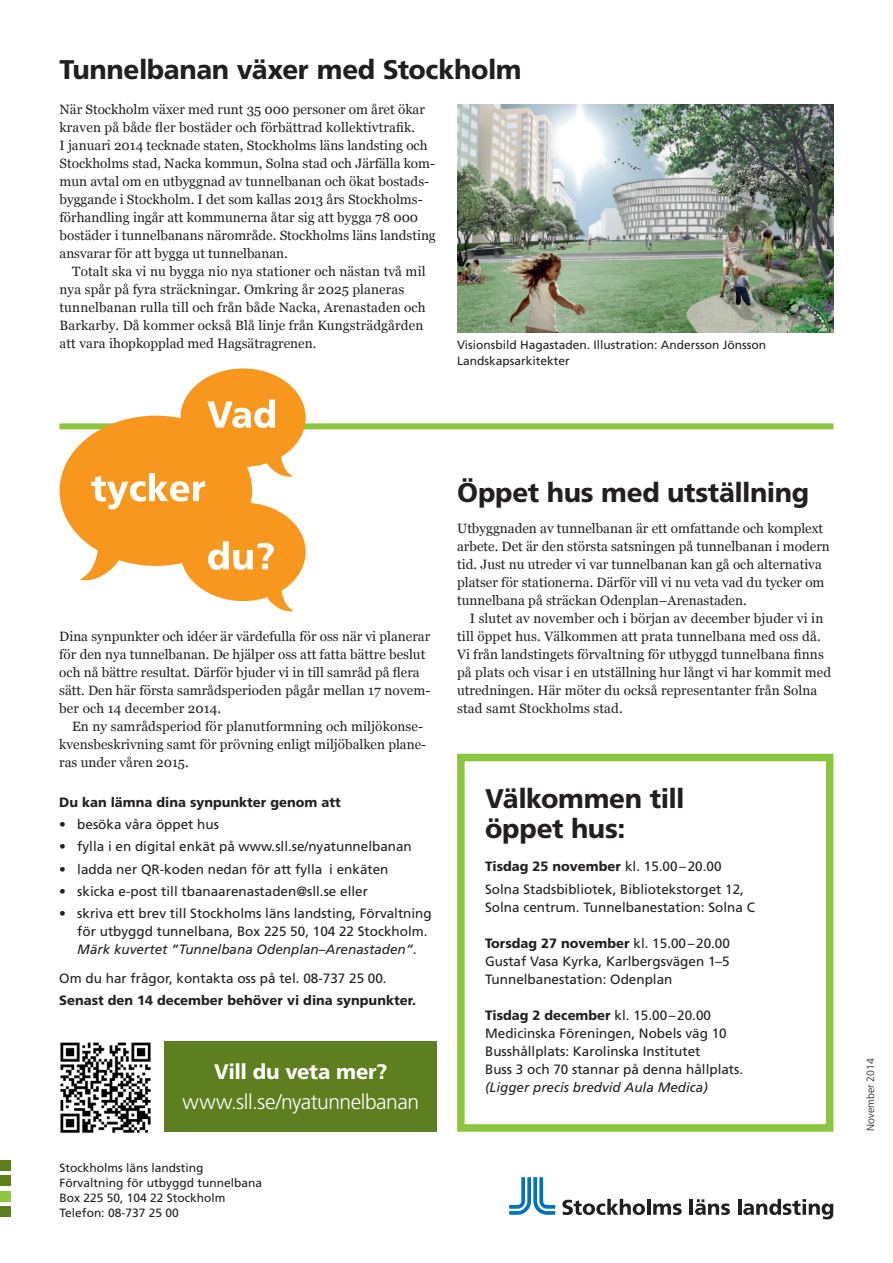
<style>
.page{position:relative;width:893px;height:1263px;background:#fff}
.page>*{position:absolute;margin:0;border:0;box-sizing:border-box;transform-origin:0 0}
.t1{font:800 27px/30px "Frutiger SLLOTF";letter-spacing:-.015em;color:#231f20}
.t2{font:300 21px "Frutiger SLLOTF";letter-spacing:-.025em;color:#fff}
.t3{font:800 21px "Frutiger SLLOTF";letter-spacing:-.015em;color:#fff}
.t4{font:13.5px/18px "Georgia";color:#231f20}
.t5{font:13.5px/18px "Frutiger SLLOTF";color:#231f20}
.t6{font:800 13.5px "Frutiger SLLOTF";color:#231f20}
.t7{font:12px/16.5px "Frutiger SLLOTF";color:#231f20}
.t8{font:300 10.5px "Frutiger SLLOTF";color:#231f20}
.s1{font-style:italic}
.s2{font-weight:800}
</style>
<div class="page">
<div style="left:457px;top:754px;width:376px;height:378px;border:8px solid #8bc63e"></div>
<div style="left:0;top:1160px;width:10px;height:11px;background:#5d7f1f"></div>
<div style="left:0;top:1176px;width:10px;height:10px;background:#5d7f1f"></div>
<div style="left:0;top:1191px;width:10px;height:10px;background:#8bc63e"></div>
<div style="left:0;top:1206px;width:10px;height:10px;background:#5d7f1f"></div>
<div style="left:59px;top:423px;width:774px;height:6px;background:#8bc63e"></div>
<div style="left:165px;top:1041px;width:272px;height:91px;background:#5d7f1f"></div>
<img style="left:60px;top:1042px;width:91px;height:91px">
<svg style="left:509px;top:1177px;width:46px;height:38px"></svg>
<svg style="left:562px;top:1199px;width:83px;height:16px"></svg>
<hr style="left:647px;top:1199px;width:3px;height:16px;background:#231f20">
<svg style="left:653px;top:1203px;width:29px;height:12px"></svg>
<hr style="left:690px;top:1199px;width:3px;height:16px;background:#231f20">
<svg style="left:695px;top:1199px;width:35px;height:16px"></svg>
<hr style="left:738px;top:1199px;width:3px;height:16px;background:#231f20">
<svg style="left:743px;top:1199px;width:90px;height:20px"></svg>
<div style="left:180px;top:368px;width:126px;height:99px;background:#f7971d;border-radius:50%"></div>
<div style="left:60px;top:416px;width:192px;height:150px;background:#f7971d;border-radius:50%"></div>
<div style="left:180px;top:503px;width:126px;height:98px;background:#f7971d;border-radius:50%"></div>
<svg style="left:267px;top:448px;width:26px;height:29px"></svg>
<svg style="left:267px;top:582px;width:27px;height:30px"></svg>
<svg style="left:80px;top:537px;width:39px;height:44px"></svg>
<svg style="left:207px;top:399px;width:68px;height:29px"></svg>
<svg style="left:91px;top:473px;width:114px;height:36px"></svg>
<svg style="left:208px;top:541px;width:66px;height:29px"></svg>
<img style="left:457px;top:104px;width:376px;height:228px">
<h1 class="t1" style="left:59px;top:55px;width:464px">Tunnelbanan växer med Stockholm</h1>
<p class="t4" style="left:60px;top:101px;width:378px">När Stockholm växer med runt 35 000 personer om året ökar kraven på både fler bostäder och förbättrad kollektivtrafik.<br>I januari 2014 tecknade staten, Stockholms läns landsting och Stockholms stad, Nacka kommun, Solna stad och Järfälla kom&shy;mun avtal om en utbyggnad av tunnelbanan och ökat bostads&shy;byggande i Stockholm. I det som kallas 2013 års Stockholms&shy;förhandling ingår att kommunerna åtar sig att bygga 78 000 bostäder i tunnelbanans närområde. Stockholms läns landsting ansvarar för att bygga ut tunnelbanan.</p>
<p class="t4" style="left:60px;top:263px;width:368px;text-indent:13px">Totalt ska vi nu bygga nio nya stationer och nästan två mil nya spår på fyra sträckningar. Omkring år 2025 planeras tunnelbanan rulla till och från både Nacka, Arenastaden och Barkarby. Då kommer också Blå linje från Kungsträdgården att vara ihopkopplad med Hagsätragrenen.</p>
<p class="t7" style="left:457px;top:336px;width:311px">Visionsbild Hagastaden. Illustration: Andersson Jönsson<br>Landskapsarkitekter</p>
<p class="t4" style="left:59px;top:627px;width:373px">Dina synpunkter och idéer är värdefulla för oss när vi planerar för den nya tunnelbanan. De hjälper oss att fatta bättre beslut och nå bättre resultat. Därför bjuder vi in till samråd på flera sätt. Den här första samrådsperioden pågår mellan 17 novem&shy;ber och 14 december 2014.</p>
<p class="t4" style="left:59px;top:717px;width:368px;text-indent:13px">En ny samrådsperiod för planutformning och miljökonse&shy;kvensbeskrivning samt för prövning enligt miljöbalken plane&shy;ras under våren 2015.</p>
<h2 class="t6" style="left:59px;top:794px;width:283px">Du kan lämna dina synpunkter genom att</h2>
<p class="t5" style="left:59px;top:815px;width:161px">• besöka våra öppet hus</p>
<p class="t5" style="left:59px;top:838px;width:354px">• fylla i en digital enkät på www.sll.se/nyatunnelbanan</p>
<p class="t5" style="left:59px;top:860px;width:331px">• ladda ner QR-koden nedan för att fylla i enkäten</p>
<p class="t5" style="left:59px;top:882px;width:310px">• skicka e-post till tbanaarenastaden@sll.se eller</p>
<p class="t5" style="left:77px;top:904px;width:356px;text-indent:-18px">• skriva ett brev till Stockholms läns landsting, Förvaltning för utbyggd tunnelbana, Box 225 50, 104 22 Stockholm.<br><span class="s1">Märk kuvertet ”Tunnelbana Odenplan–Arenastaden”.</span></p>
<p class="t5" style="left:59px;top:969px;width:329px">Om du har frågor, kontakta oss på tel. 08-737 25 00.</p>
<p class="t6" style="left:59px;top:992px;width:358px">Senast den 14 december behöver vi dina synpunkter.</p>
<p class="t3" style="left:214px;top:1059px;width:175px">Vill du veta mer?</p>
<p class="t2" style="left:182px;top:1090px;width:238px">www.sll.se/nyatunnelbanan</p>
<p class="t7" style="left:60px;top:1159px;width:146px">Stockholms läns landsting</p>
<p class="t7" style="left:60px;top:1174px;width:204px">Förvaltning för utbyggd tunnelbana</p>
<p class="t7" style="left:60px;top:1189px;width:168px">Box 225 50, 104 22 Stockholm</p>
<p class="t7" style="left:60px;top:1204px;width:121px">Telefon: 08-737 25 00</p>
<h1 class="t1" style="left:457px;top:477px;width:354px">Öppet hus med utställning</h1>
<p class="t4" style="left:457px;top:520px;width:374px">Utbyggnaden av tunnelbanan är ett omfattande och komplext arbete. Det är den största satsningen på tunnelbanan i modern tid. Just nu utreder vi var tunnelbanan kan gå och alternativa platser för stationerna. Därför vill vi nu veta vad du tycker om tunnelbana på sträckan Odenplan–Arenastaden.</p>
<p class="t4" style="left:457px;top:610px;width:375px;text-indent:13px">I slutet av november och i början av december bjuder vi in till öppet hus. Välkommen att prata tunnelbana med oss då.<br>Vi från landstingets förvaltning för utbyggd tunnelbana finns på plats och visar i en utställning hur långt vi har kommit med utredningen. Här möter du också representanter från Solna stad samt Stockholms stad.</p>
<h1 class="t1" style="left:485px;top:784px;width:201px">Välkommen till öppet hus:</h1>
<p class="t5" style="left:485px;top:855px;width:260px;line-height:22.2px"><span class="s2">Tisdag 25 november</span> kl. 15.00–20.00<br>Solna Stadsbibliotek, Bibliotekstorget 12,</p>
<p class="t5" style="left:485px;top:898px;width:271px">Solna centrum. Tunnelbanestation: Solna C</p>
<p class="t5" style="left:485px;top:934px;width:246px;text-align:justify"><span class="s2">Torsdag 27 november</span> kl. 15.00–20.00<br>Gustaf Vasa Kyrka, Karlbergsvägen 1–5<br>Tunnelbanestation: Odenplan</p>
<p class="t5" style="left:485px;top:1006px;width:260px"><span class="s2">Tisdag 2 december</span> kl. 15.00–20.00<br>Medicinska Föreningen, Nobels väg 10<br>Busshållplats: Karolinska Institutet<br>Buss 3 och 70 stannar på denna hållplats. <span class="s1">(Ligger precis bredvid Aula Medica)</span></p>
<p class="t8" style="left:865px;top:1131px;width:74px;rotate:-90deg">November 2014</p>
</div>
